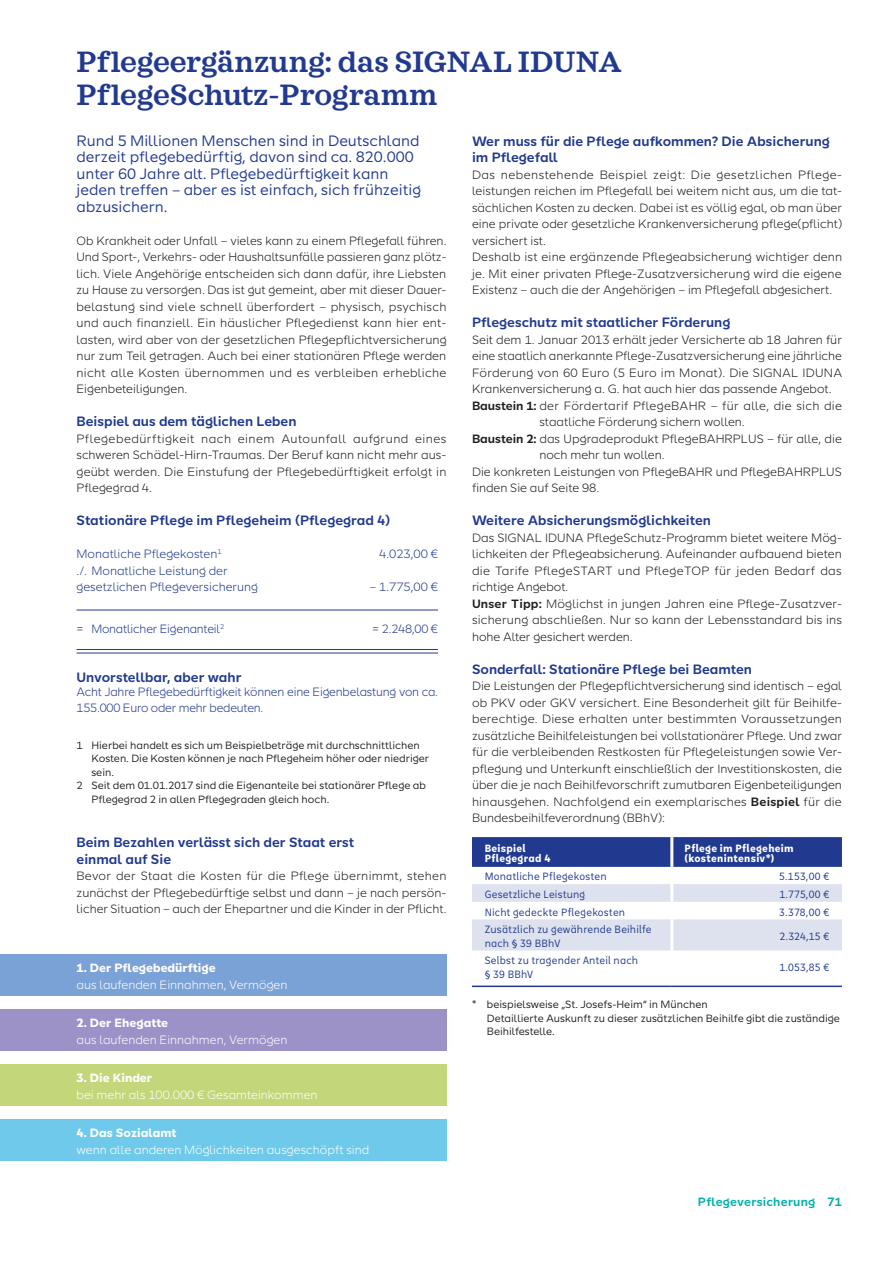
<style>
.page{position:relative;width:893px;height:1263px;background:#fff}
.page>*{position:absolute;margin:0;border:0;box-sizing:border-box;transform-origin:0 0}
.t1{font:600 30px/33px "SI Serif";letter-spacing:-.005em;color:#213a8f}
.t2{font:15px/16.5px "SI Sans";color:#213a8f}
.t3{font:600 13.5px/16.5px "SI Sans";color:#213a8f}
.t4{font:300 12px/16.5px "SI Sans";color:#1d1d1b;text-align:justify}
.t5{font:300 12px/16.5px "SI Sans";letter-spacing:-.015em;color:#213a8f}
.t6{font:300 12px "SI Sans";color:#fff}
.t7{font:700 12px "SI Sans";color:#fff}
.t8{font:300 12px "SI Sans";letter-spacing:.02em;color:#1d1d1b}
.t9{font:600 12px "SI Sans";letter-spacing:.02em;color:#00b0ad}
.t10{font:10.5px/13.5px "SI Sans";color:#1d1d1b}
.t11{font:10.5px/13.5px "SI Sans Cn";letter-spacing:.015em;color:#213a8f}
.t12{font:700 10.5px/10.5px "SI Sans Cn";letter-spacing:.025em;color:#fff}
.s1{font-weight:600}
</style>
<div class="page">
<div style="left:0;top:954px;width:446px;height:42px;background:#7ba2d6"></div>
<div style="left:0;top:1009px;width:446px;height:42px;background:#9c92c7"></div>
<div style="left:0;top:1064px;width:446px;height:42px;background:#c3d77a"></div>
<div style="left:0;top:1119px;width:446px;height:42px;background:#6fc9ea"></div>
<hr style="left:77px;top:610px;width:361px;height:1px;background:#213a8f">
<hr style="left:77px;top:649px;width:361px;height:1px;background:#213a8f">
<hr style="left:77px;top:653px;width:361px;height:1px;background:#213a8f">
<div style="left:472px;top:837px;width:370px;height:30px;background:#213a8f"></div>
<svg style="left:472px;top:884px;width:370px;height:66px"></svg>
<hr style="left:670px;top:837px;width:3px;height:30px;background:#fff">
<hr style="left:472px;top:985px;width:200px;height:2px;background:#213a8f">
<hr style="left:672px;top:985px;width:170px;height:2px;background:#213a8f">
<hr style="left:670px;top:884px;width:3px;height:18px;background:#fff">
<hr style="left:670px;top:902px;width:3px;height:17px;background:#fff">
<hr style="left:670px;top:919px;width:3px;height:31px;background:#fff">
<h1 class="t1" style="left:77px;top:45px;width:546px">Pflegeergänzung: das SIGNAL IDUNA<br>PflegeSchutz-Programm</h1>
<p class="t2" style="left:77px;top:131px;width:346px">Rund 5 Millionen Menschen sind in Deutschland derzeit pflegebedürftig, davon sind ca. 820.000 unter 60 Jahre alt. Pflegebedürftigkeit kann jeden treffen – aber es ist einfach, sich frühzeitig abzusichern.</p>
<p class="t4" style="left:77px;top:232px;width:372px">Ob Krankheit oder Unfall – vieles kann zu einem Pflegefall führen.<br>Und Sport-, Verkehrs- oder Haushaltsunfälle passieren ganz plötz&shy;lich. Viele Angehörige entscheiden sich dann dafür, ihre Liebsten zu Hause zu versorgen. Das ist gut gemeint, aber mit dieser Dauer&shy;belastung sind viele schnell überfordert – physisch, psychisch und auch finanziell. Ein häuslicher Pflegedienst kann hier ent&shy;lasten, wird aber von der gesetzlichen Pflegepflichtversicherung nur zum Teil getragen. Auch bei einer stationären Pflege werden nicht alle Kosten übernommen und es verbleiben erhebliche Eigenbeteiligungen.</p>
<p class="t3" style="left:77px;top:412px;width:222px">Beispiel aus dem täglichen Leben</p>
<p class="t4" style="left:77px;top:430px;width:371px">Pflegebedürftigkeit nach einem Autounfall aufgrund eines schweren Schädel-Hirn-Traumas. Der Beruf kann nicht mehr aus&shy;geübt werden. Die Einstufung der Pflegebedürftigkeit erfolgt in Pflegegrad 4.</p>
<p class="t3" style="left:472px;top:132px;width:359px">Wer muss für die Pflege aufkommen? Die Absicherung im Pflegefall</p>
<p class="t4" style="left:472px;top:166px;width:372px;text-align:left">Das nebenstehende Beispiel zeigt: Die gesetzlichen Pflege&shy;leistungen reichen im Pflegefall bei weitem nicht aus, um die tat&shy;sächlichen Kosten zu decken. Dabei ist es völlig egal, ob man über eine private oder gesetzliche Krankenversicherung pflege(pflicht) versichert ist.<br>Deshalb ist eine ergänzende Pflegeabsicherung wichtiger denn je. Mit einer privaten Pflege-Zusatzversicherung wird die eigene Existenz – auch die der Angehörigen – im Pflegefall abgesichert.</p>
<p class="t3" style="left:472px;top:313px;width:260px">Pflegeschutz mit staatlicher Förderung</p>
<p class="t4" style="left:472px;top:331px;width:371px">Seit dem 1. Januar 2013 erhält jeder Versicherte ab 18 Jahren für</p>
<p class="t4" style="left:472px;top:347px;width:371px">eine staatlich anerkannte Pflege-Zusatzversicherung eine jährliche</p>
<p class="t4" style="left:472px;top:364px;width:372px">Förderung von 60 Euro (5 Euro im Monat). Die SIGNAL IDUNA</p>
<p class="t4" style="left:472px;top:380px;width:361px">Krankenversicherung a. G. hat auch hier das passende Angebot.</p>
<p class="t8" style="left:472px;top:397px;width:371px"><span class="s1">Baustein 1:</span> der Fördertarif PflegeBAHR – für alle, die sich die</p>
<p class="t4" style="left:539px;top:413px;width:207px">staatliche Förderung sichern wollen.</p>
<p class="t4" style="left:472px;top:430px;width:372px"><span class="s1">Baustein 2:</span> das Upgradeprodukt PflegeBAHRPLUS – für alle, die</p>
<p class="t4" style="left:539px;top:446px;width:127px">noch mehr tun wollen.</p>
<p class="t4" style="left:472px;top:463px;width:371px">Die konkreten Leistungen von PflegeBAHR und PflegeBAHRPLUS</p>
<p class="t4" style="left:472px;top:479px;width:129px">finden Sie auf Seite 98.</p>
<p class="t3" style="left:472px;top:511px;width:241px">Weitere Absicherungsmöglichkeiten</p>
<p class="t4" style="left:472px;top:529px;width:372px;text-align:left">Das SIGNAL IDUNA PflegeSchutz-Programm bietet weitere Mög&shy;lichkeiten der Pflegeabsicherung. Aufeinander aufbauend bieten die Tarife PflegeSTART und PflegeTOP für jeden Bedarf das richtige Angebot.<br><span class="s1">Unser Tipp:</span> Möglichst in jungen Jahren eine Pflege-Zusatzver&shy;sicherung abschließen. Nur so kann der Lebensstandard bis ins hohe Alter gesichert werden.</p>
<p class="t3" style="left:472px;top:660px;width:282px">Sonderfall: Stationäre Pflege bei Beamten</p>
<p class="t4" style="left:472px;top:677px;width:371px">Die Leistungen der Pflegepflichtversicherung sind identisch – egal ob PKV oder GKV versichert. Eine Besonderheit gilt für Beihilfe&shy;berechtige. Diese erhalten unter bestimmten Voraussetzungen zusätzliche Beihilfeleistungen bei vollstationärer Pflege. Und zwar für die verbleibenden Restkosten für Pflegeleistungen sowie Ver&shy;pflegung und Unterkunft einschließlich der Investitionskosten, die über die je nach Beihilfevorschrift zumutbaren Eigenbeteiligungen hinausgehen. Nachfolgend ein exemplarisches <span class="s1">Beispiel</span> für die Bundesbeihilfeverordnung (BBhV):</p>
<p class="t12" style="left:485px;top:842px;width:67px">Beispiel<br>Pflegegrad 4</p>
<p class="t12" style="left:685px;top:842px;width:111px">Pflege im Pflegeheim (kostenintensiv*)</p>
<p class="t11" style="left:485px;top:869px;width:123px">Monatliche Pflegekosten</p>
<p class="t11" style="left:779px;top:869px;width:51px">5.153,00 €</p>
<p class="t11" style="left:485px;top:887px;width:102px">Gesetzliche Leistung</p>
<p class="t11" style="left:779px;top:887px;width:51px">1.775,00 €</p>
<p class="t11" style="left:485px;top:904px;width:142px">Nicht gedeckte Pflegekosten</p>
<p class="t11" style="left:779px;top:904px;width:51px">3.378,00 €</p>
<p class="t11" style="left:485px;top:922px;width:168px">Zusätzlich zu gewährende Beihilfe nach § 39 BBhV</p>
<p class="t11" style="left:779px;top:929px;width:51px">2.324,15 €</p>
<p class="t11" style="left:485px;top:953px;width:155px">Selbst zu tragender Anteil nach § 39 BBhV</p>
<p class="t11" style="left:779px;top:960px;width:51px">1.053,85 €</p>
<p class="t10" style="left:487px;top:997px;width:354px;text-indent:-15px">* beispielsweise „St. Josefs-Heim“ in München<br>Detaillierte Auskunft zu dieser zusätzlichen Beihilfe gibt die zuständige<br>Beihilfestelle.</p>
<p class="t3" style="left:77px;top:511px;width:315px">Stationäre Pflege im Pflegeheim (Pflegegrad 4)</p>
<p class="t5" style="left:77px;top:545px;width:147px">Monatliche Pflegekosten<sup>1</sup></p>
<p class="t5" style="left:379px;top:545px;width:60px">4.023,00 €</p>
<p class="t5" style="left:77px;top:562px;width:183px">./. Monatliche Leistung der gesetzlichen Pflegeversicherung</p>
<p class="t5" style="left:369px;top:578px;width:70px">– 1.775,00 €</p>
<p class="t5" style="left:77px;top:619px;width:149px">= Monatlicher Eigenanteil<sup>2</sup></p>
<p class="t5" style="left:372px;top:619px;width:67px">= 2.248,00 €</p>
<p class="t3" style="left:77px;top:668px;width:166px">Unvorstellbar, aber wahr</p>
<p class="t5" style="left:77px;top:682px;width:363px">Acht Jahre Pflegebedürftigkeit können eine Eigenbelastung von ca.<br>155.000 Euro oder mehr bedeuten.</p>
<p class="t10" style="left:77px;top:737px;width:345px">1 Hierbei handelt es sich um Beispielbeträge mit durchschnittlichen</p>
<p class="t10" style="left:91px;top:751px;width:339px">Kosten. Die Kosten können je nach Pflegeheim höher oder niedriger</p>
<p class="t10" style="left:91px;top:764px;width:23px">sein.</p>
<p class="t10" style="left:77px;top:778px;width:351px">2 Seit dem 01.01.2017 sind die Eigenanteile bei stationärer Pflege ab</p>
<p class="t10" style="left:91px;top:792px;width:238px">Pflegegrad 2 in allen Pflegegraden gleich hoch.</p>
<p class="t3" style="left:77px;top:833px;width:279px">Beim Bezahlen verlässt sich der Staat erst einmal auf Sie</p>
<p class="t4" style="left:77px;top:867px;width:371px">Bevor der Staat die Kosten für die Pflege übernimmt, stehen zunächst der Pflegebedürftige selbst und dann – je nach persön&shy;licher Situation – auch der Ehepartner und die Kinder in der Pflicht.</p>
<p class="t7" style="left:77px;top:959px;width:141px">1. Der Pflegebedürftige</p>
<p class="t6" style="left:77px;top:976px;width:212px">aus laufenden Einnahmen, Vermögen</p>
<p class="t7" style="left:77px;top:1014px;width:93px">2. Der Ehegatte</p>
<p class="t6" style="left:77px;top:1031px;width:212px">aus laufenden Einnahmen, Vermögen</p>
<p class="t7" style="left:77px;top:1069px;width:77px">3. Die Kinder</p>
<p class="t6" style="left:77px;top:1086px;width:243px">bei mehr als 100.000 € Gesamteinkommen</p>
<p class="t7" style="left:77px;top:1124px;width:101px">4. Das Sozialamt</p>
<p class="t6" style="left:77px;top:1141px;width:294px">wenn alle anderen Möglichkeiten ausgeschöpft sind</p>
<p class="t9" style="left:698px;top:1193px;width:146px">Pflegeversicherung 71</p>
</div>
